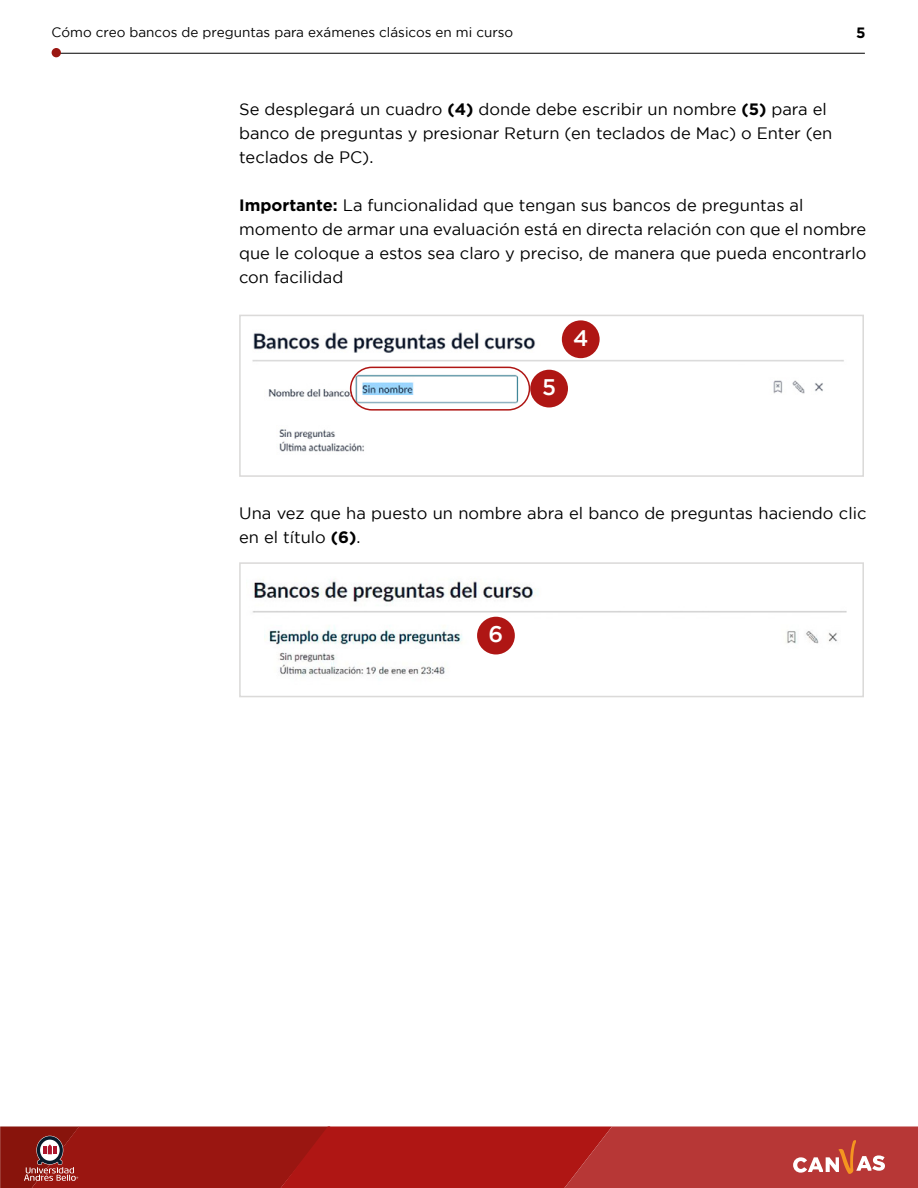
<style>
.page{position:relative;width:918px;height:1188px;background:#fff}
.page>*{position:absolute;margin:0;border:0;box-sizing:border-box;transform-origin:0 0}
.t1{font:500 22.5px "Gotham";color:#fff}
.t2{font:16.5px/24px "Gotham";color:#000}
.t3{font:700 15px "Gotham";color:#000}
.t4{font:13.5px "Gotham";color:#000}
.s1{font-weight:700}
</style>
<div class="page">
<div style="left:239px;top:315px;width:625px;height:162px;border:2px solid #dbdad9"></div>
<div style="left:239px;top:562px;width:625px;height:135px;border:2px solid #dbdad9"></div>
<img style="left:252px;top:324px;width:592px;height:128px">
<img style="left:252px;top:581px;width:595px;height:99px">
<svg style="left:0;top:1126px;width:918px;height:62px;background:#ab2825"></svg>
<hr style="left:52px;top:53px;width:813px;height:1px;background:#000">
<div style="left:52px;top:48px;width:9px;height:9px;background:#9a1611;border-radius:50%"></div>
<div style="left:530px;top:370px;width:38px;height:37px;background:#af1614;border-radius:50%"></div>
<div style="left:477px;top:617px;width:38px;height:37px;background:#af1614;border-radius:50%"></div>
<div style="left:350px;top:367px;width:180px;height:44px;border:2px solid #af1614;border-radius:21px"></div>
<div style="left:562px;top:320px;width:38px;height:38px;background:#af1614;border-radius:50%"></div>
<p class="t4" style="left:52px;top:24px;width:463px">Cómo creo bancos de preguntas para exámenes clásicos en mi curso</p>
<p class="t3" style="left:856px;top:23px;width:11px">5</p>
<p class="t2" style="left:239px;top:97px;width:595px">Se desplegará un cuadro <span class="s1">(4)</span> donde debe escribir un nombre <span class="s1">(5)</span> para el banco de preguntas y presionar Return (en teclados de Mac) o Enter (en teclados de PC).</p>
<p class="t2" style="left:239px;top:193px;width:629px"><span class="s1">Importante:</span> La funcionalidad que tengan sus bancos de preguntas al momento de armar una evaluación está en directa relación con que el nombre que le coloque a estos sea claro y preciso, de manera que pueda encontrarlo con facilidad</p>
<h1 class="t1" style="left:542px;top:374px;width:15px">5</h1>
<h1 class="t1" style="left:573px;top:325px;width:17px">4</h1>
<p class="t2" style="left:239px;top:501px;width:629px">Una vez que ha puesto un nombre abra el banco de preguntas haciendo clic en el título <span class="s1">(6)</span>.</p>
<h1 class="t1" style="left:489px;top:621px;width:16px">6</h1>
</div>
